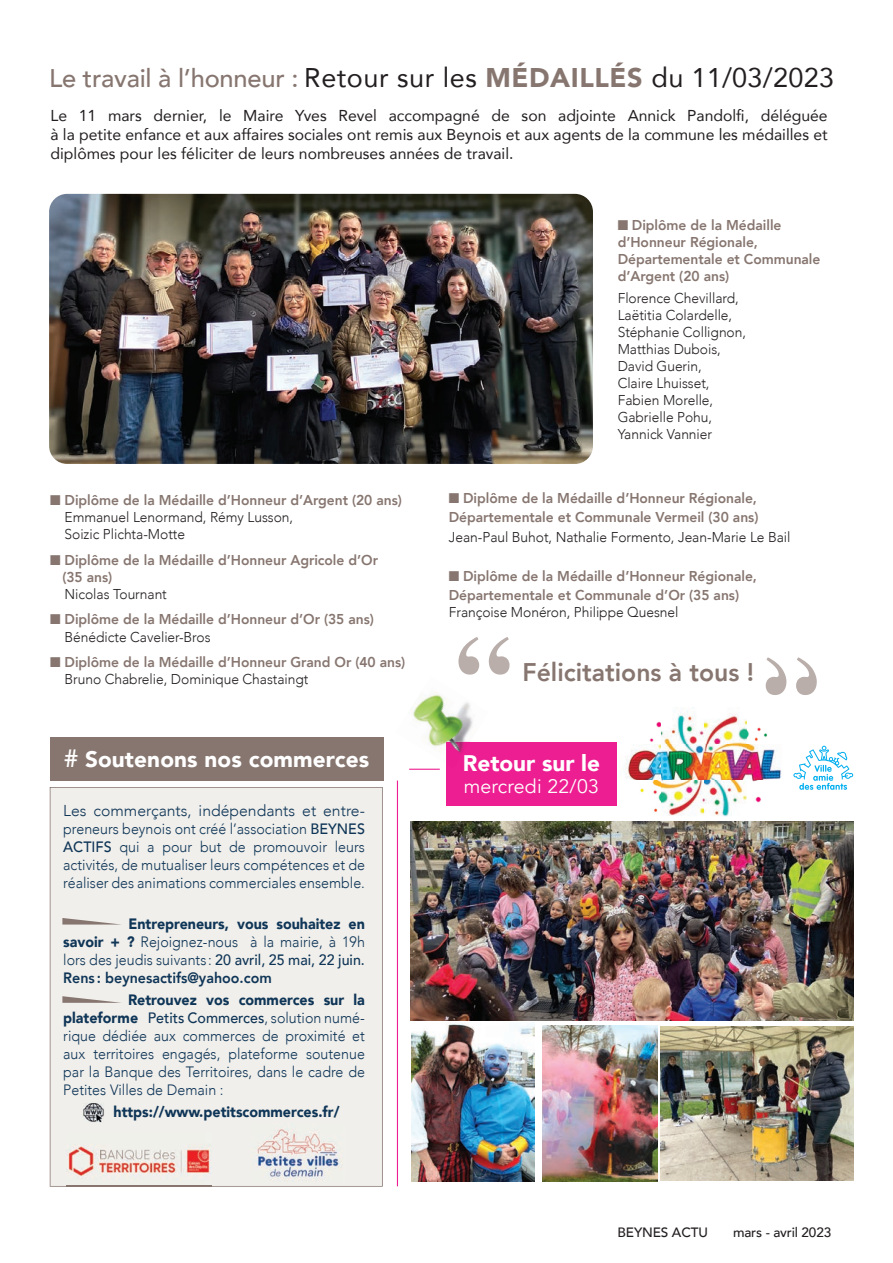
<style>
.page{position:relative;width:893px;height:1263px;background:#fff}
.page>*{position:absolute;margin:0;border:0;box-sizing:border-box;transform-origin:0 0}
.t1{font:27px "Avenir";letter-spacing:.02em;color:#231f20}
.t2{font:800 25.5px "Avenir";color:#877670}
.t3{font:900 22.5px "Avenir";letter-spacing:.005em;color:#fff}
.t4{font:19.5px "Avenir";letter-spacing:.01em;color:#fff}
.t5{font:15.75px/18.9px "Avenir";color:#231f20;text-align:justify}
.t6{font:300 15.75px "Avenir";color:#0f3557}
.t7{font:300 15px/18px "Avenir";color:#0f3557;text-align:justify;scale:.95 1}
.t8{font:900 15px "Avenir";color:#0f3557;scale:.95 1}
.t9{font:800 14.25px/17.1px "Avenir";letter-spacing:-.005em;color:#877670}
.t10{font:300 14.25px/17.1px "Avenir";letter-spacing:-.005em;color:#231f20}
.t11{font:500 13.5px "Avenir";letter-spacing:-.01em;color:#231f20}
.s1{font-weight:500;font-size:25.5px;color:#877670}
.s2{font-weight:900;color:#877670}
.s3{color:#877670}
.s4{font-weight:800;color:#877670}
.s5{font-weight:300;color:#231f20}
.s6{font-family:"Lubalin Demi";font-weight:400}
.s7{font-weight:500}
.s8{font-weight:900}
.s9{font-weight:800}
</style>
<div class="page">
<div style="left:50px;top:787px;width:332px;height:399px;background:#f0efeb"></div>
<div style="left:50px;top:737px;width:333px;height:43px;background:#877670"></div>
<div style="left:446px;top:742px;width:170px;height:63px;background:#ed1e91"></div>
<img style="left:49px;top:194px;width:544px;height:270px">
<svg style="left:458px;top:637px;width:51px;height:37px"></svg>
<svg style="left:765px;top:657px;width:51px;height:38px"></svg>
<svg style="left:62px;top:996px;width:60px;height:7px"></svg>
<svg style="left:62px;top:918px;width:60px;height:6px"></svg>
<img style="left:67px;top:1133px;width:144px;height:54px">
<img style="left:83px;top:1103px;width:21px;height:19px">
<svg style="left:83px;top:1117px;width:21px;height:1px"></svg>
<img style="left:251px;top:1123px;width:93px;height:59px">
<img style="left:625px;top:707px;width:157px;height:110px">
<hr style="left:409px;top:768px;width:31px;height:2px;background:#ed1e91">
<hr style="left:397px;top:780px;width:1px;height:406px;background:#ed1e91">
<img style="left:413px;top:692px;width:60px;height:58px">
<img style="left:446px;top:742px;width:24px;height:11px">
<img style="left:410px;top:821px;width:443px;height:199px">
<img style="left:660px;top:1026px;width:193px;height:154px">
<img style="left:542px;top:1025px;width:115px;height:156px">
<img style="left:411px;top:1022px;width:123px;height:159px">
<svg style="left:793px;top:745px;width:60px;height:45px"></svg>
<h1 class="t1" style="left:49px;top:56px;width:786px"><span class="s1">Le travail à l’honneur :</span> Retour sur les <span class="s2">MÉDAILLÉS</span> du 11/03/2023</h1>
<p class="t5" style="left:50px;top:106px;width:778px">Le 11 mars dernier, le Maire Yves Revel accompagné de son adjointe Annick Pandolfi, déléguée à la petite enfance et aux affaires sociales ont remis aux Beynois et aux agents de la commune les médailles et diplômes pour les féliciter de leurs nombreuses années de travail.</p>
<p class="t10" style="left:64px;top:491px;width:339px;text-indent:-14px"><span class="s3">■</span> <span class="s4">Diplôme de la Médaille d’Honneur d’Argent (20 ans)<br></span>Emmanuel Lenormand, Rémy Lusson,<br>Soizic Plichta-Motte</p>
<p class="t9" style="left:62px;top:551px;width:317px;text-indent:-12px">■ Diplôme de la Médaille d’Honneur Agricole d’Or (35 ans)</p>
<p class="t10" style="left:64px;top:585px;width:104px">Nicolas Tournant</p>
<p class="t9" style="left:64px;top:611px;width:311px;text-indent:-14px">■ Diplôme de la Médaille d’Honneur d’Or (35 ans)<br><span class="s5">Bénédicte Cavelier-Bros</span></p>
<p class="t9" style="left:64px;top:654px;width:342px;text-indent:-14px">■ Diplôme de la Médaille d’Honneur Grand Or (40 ans)<br><span class="s5">Bruno Chabrelie, Dominique Chastaingt</span></p>
<p class="t9" style="left:617px;top:216px;width:204px">■ Diplôme de la Médaille d’Honneur Régionale,<br>Départementale et Communale d’Argent (20 ans)</p>
<p class="t10" style="left:617px;top:289px;width:130px">Florence Chevillard,<br>Laëtitia Colardelle,<br>Stéphanie Collignon,<br>Matthias Dubois,<br>David Guerin,<br>Claire Lhuisset,<br>Fabien Morelle,<br>Gabrielle Pohu,<br>Yannick Vannier</p>
<p class="t9" style="left:449px;top:488px;width:311px;line-height:19.5px">■ Diplôme de la Médaille d’Honneur Régionale,<br>Départementale et Communale Vermeil (30 ans)</p>
<p class="t10" style="left:449px;top:528px;width:343px">Jean-Paul Buhot, Nathalie Formento, Jean-Marie Le Bail</p>
<p class="t9" style="left:449px;top:566px;width:309px;line-height:19.5px">■ Diplôme de la Médaille d’Honneur Régionale,<br>Départementale et Communale d’Or (35 ans)</p>
<p class="t10" style="left:449px;top:604px;width:231px">Françoise Monéron, Philippe Quesnel</p>
<h2 class="t2" style="left:522px;top:652px;width:233px">Félicitations à tous !</h2>
<h3 class="t3" style="left:64px;top:739px;width:307px"><span class="s6">#</span> Soutenons nos commerces</h3>
<h3 class="t3" style="left:463px;top:744px;width:139px">Retour sur le</h3>
<p class="t6" style="left:63px;top:801px;width:303px">Les commerçants, indépendants et entre-</p>
<p class="t7" style="left:63px;top:819px;width:319px">preneurs beynois ont créé l’association <span class="s7">BEYNES ACTIFS</span> qui a pour but de promouvoir leurs activités, de mutualiser leurs compétences et de réaliser des animations commerciales ensemble.</p>
<p class="t7" style="left:63px;top:914px;width:319px;text-indent:65px"><span class="s8">Entrepreneurs, vous souhaitez en savoir + ?</span> Rejoignez-nous à la mairie, à 19h lors des jeudis suivants : <span class="s7">20 avril, 25 mai, 22 juin.<br></span><span class="s9">Rens : beynesactifs@yahoo.com</span></p>
<p class="t7" style="left:63px;top:990px;width:319px;text-indent:65px"><span class="s8">Retrouvez vos commerces sur la plateforme</span> <span class="s7">Petits Commerces</span>, solution numé&shy;rique dédiée aux commerces de proximité et aux territoires engagés, plateforme soutenue par la Banque des Territoires, dans le cadre de Petites Villes de Demain :</p>
<p class="t8" style="left:113px;top:1099px;width:239px">https://www.petitscommerces.fr/</p>
<h3 class="t4" style="left:463px;top:775px;width:137px">mercredi 22/03</h3>
<p class="t11" style="left:617px;top:1220px;width:92px">BEYNES ACTU</p>
<p class="t11" style="left:733px;top:1220px;width:100px">mars - avril 2023</p>
</div>
